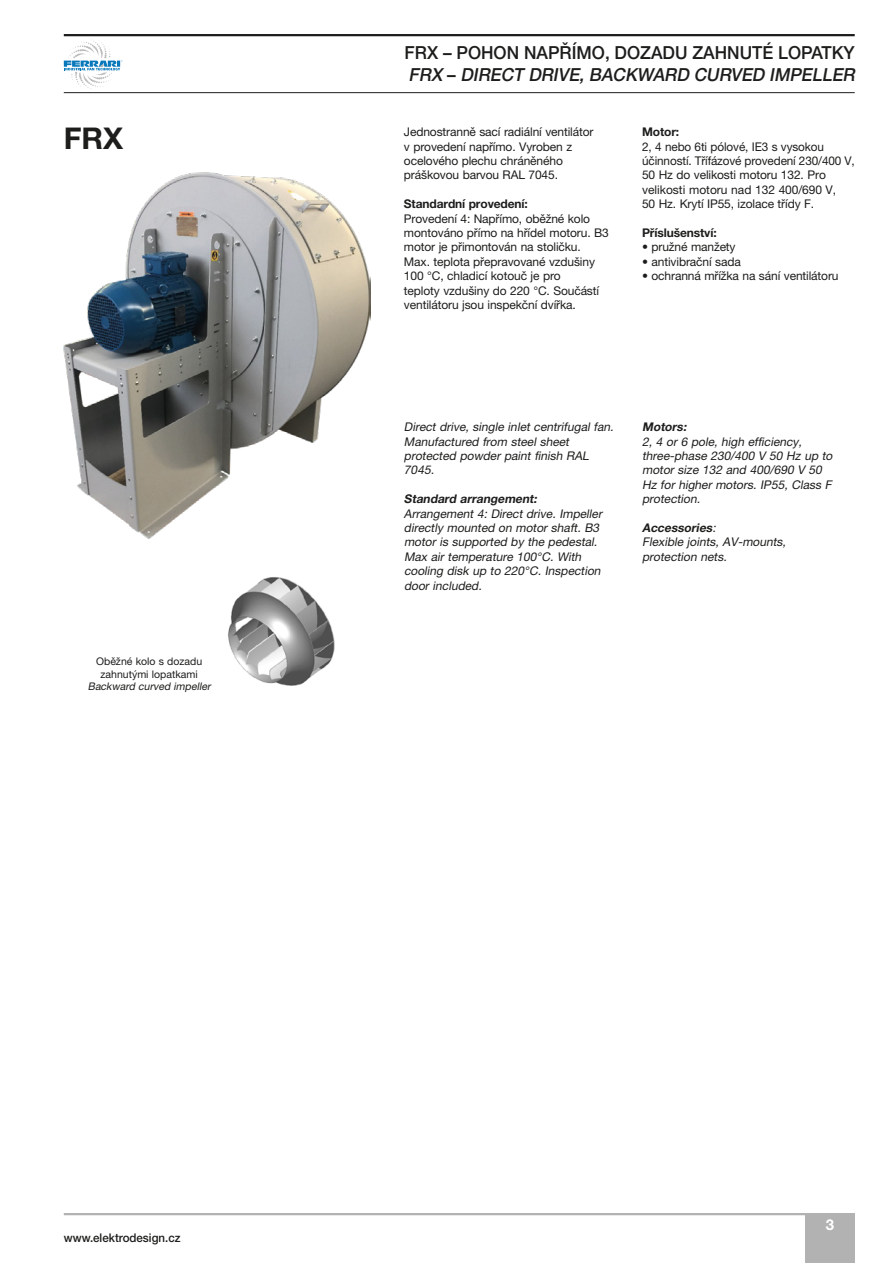
<style>
.page{position:relative;width:893px;height:1263px;background:#fff}
.page>*{position:absolute;margin:0;border:0;box-sizing:border-box;transform-origin:0 0}
.t1{font:700 30px "Helvetica Neue LT Pro";color:#1d1d1b}
.t2{font:500 18px/22.5px "Helvetica Neue LT Pro";color:#1d1d1b;scale:.96 1}
.t3{font:700 15px "Helvetica Neue LT Pro";color:#fff}
.t4{font:12px/14.4px "Helvetica Neue LT Pro";letter-spacing:-.01em;color:#1d1d1b}
.t5{font:italic 12px/14.4px "Helvetica Neue LT Pro";color:#1d1d1b}
.t6{font:700 12px "Helvetica Neue LT Pro";letter-spacing:-.01em;color:#1d1d1b}
.t7{font:italic 700 12px "Helvetica Neue LT Pro";color:#1d1d1b}
.t8{font:500 12px "Helvetica Neue LT Pro";color:#1d1d1b;scale:.96 1}
.t9{font:10.5px/12.6px "Helvetica Neue LT Pro";color:#1d1d1b;text-align:center}
.t10{font:italic 10.5px "Helvetica Neue LT Pro";color:#1d1d1b}
.s1{font-style:italic}
.s2{font-weight:700}
</style>
<div class="page">
<hr style="left:64px;top:1213px;width:791px;height:2px;background:#b3b2b2">
<div style="left:805px;top:1214px;width:50px;height:49px;background:#b3b2b2"></div>
<hr style="left:64px;top:34px;width:791px;height:2px;background:#1d1d1b">
<hr style="left:64px;top:92px;width:791px;height:1px;background:#1d1d1b">
<svg style="left:64px;top:39px;width:58px;height:50px"></svg>
<img style="left:64px;top:172px;width:306px;height:367px">
<img style="left:228px;top:577px;width:107px;height:109px">
<h1 class="t1" style="left:64px;top:120px;width:61px">FRX</h1>
<p class="t9" style="left:96px;top:655px;width:108px">Oběžné kolo s dozadu zahnutými lopatkami</p>
<p class="t10" style="left:88px;top:680px;width:126px">Backward curved impeller</p>
<h2 class="t2" style="left:405px;top:41px;width:474px">FRX – POHON NAPŘÍMO, DOZADU ZAHNUTÉ LOPATKY<br><span class="s1">FRX</span> – <span class="s1">DIRECT DRIVE, BACKWARD CURVED IMPELLER</span></h2>
<p class="t4" style="left:404px;top:124px;width:191px">Jednostranně sací radiální ventilátor v provedení napřímo. Vyroben z ocelového plechu chráněného práškovou barvou RAL 7045.</p>
<p class="t6" style="left:404px;top:196px;width:125px">Standardní provedení:</p>
<p class="t4" style="left:404px;top:211px;width:206px">Provedení 4: Napřímo, oběžné kolo montováno přímo na hřídel motoru. B3 motor je přimontován na stoličku.<br>Max. teplota přepravované vzdušiny 100 °C, chladicí kotouč je pro<br>teploty vzdušiny do 220 °C. Součástí ventilátoru jsou inspekční dvířka.</p>
<p class="t6" style="left:642px;top:124px;width:39px">Motor:</p>
<p class="t4" style="left:642px;top:139px;width:214px">2, 4 nebo 6ti pólové, IE3 s vysokou účinností. Třífázové provedení 230/400 V, 50 Hz do velikosti motoru 132. Pro velikosti motoru nad 132 400/690 V,<br>50 Hz. Krytí IP55, izolace třídy F.</p>
<p class="t6" style="left:642px;top:225px;width:76px">Příslušenství:</p>
<p class="t4" style="left:642px;top:240px;width:95px">• pružné manžety</p>
<p class="t4" style="left:642px;top:254px;width:100px">• antivibrační sada</p>
<p class="t4" style="left:642px;top:268px;width:198px">• ochranná mřížka na sání ventilátoru</p>
<p class="t5" style="left:404px;top:420px;width:213px">Direct drive, single inlet centrifugal fan.<br>Manufactured from steel sheet protected powder paint finish RAL<br>7045.</p>
<p class="t7" style="left:404px;top:491px;width:137px">Standard arrangement:</p>
<p class="t5" style="left:404px;top:506px;width:202px">Arrangement 4: Direct drive. Impeller directly mounted on motor shaft. B3 motor is supported by the pedestal.<br>Max air temperature 100°C. With cooling disk up to 220°C. Inspection door included.</p>
<p class="t7" style="left:642px;top:419px;width:48px">Motors:</p>
<p class="t5" style="left:642px;top:434px;width:194px">2, 4 or 6 pole, high efficiency, three-phase 230/400 V 50 Hz up to motor size 132 and 400/690 V 50<br>Hz for higher motors. IP55, Class F protection.</p>
<p class="t5" style="left:642px;top:520px;width:148px"><span class="s2">Accessories</span>:<br>Flexible joints, AV-mounts, protection nets.</p>
<p class="t8" style="left:64px;top:1230px;width:123px">www.elektrodesign.cz</p>
<p class="t3" style="left:826px;top:1215px;width:10px">3</p>
</div>
